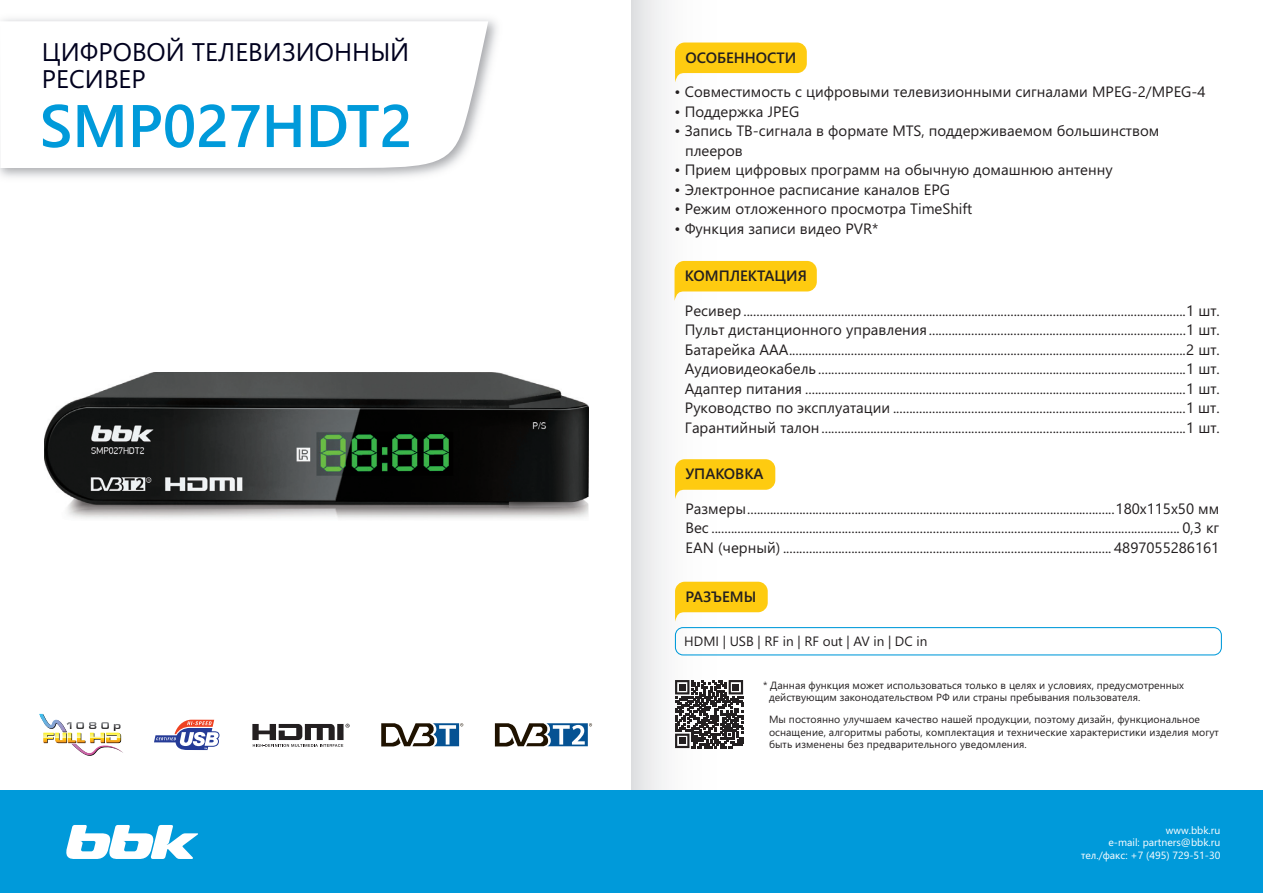
<style>
.page{position:relative;width:1263px;height:893px;background:#fff}
.page>*{position:absolute;margin:0;border:0;box-sizing:border-box;transform-origin:0 0}
.t1{font:600 60px "Segoe UI";color:#009ada}
.t2{font:25.5px/27px "Segoe UI";color:#00011e}
.t3{font:15px/19.5px "Segoe UI";color:#231f20;text-align:justify}
.t4{font:600 15px "Segoe UI";color:#231f20}
.t5{font:13.5px "Segoe UI";color:#231f20}
.t6{font:10.5px/12.6px "Segoe UI";letter-spacing:.005em;color:#231f20}
.t7{font:10.5px/12.6px "Segoe UI";color:#fff;text-align:right}
</style>
<div class="page">
<img style="left:44px;top:372px;width:544px;height:147px">
<svg style="left:0;top:21px;width:488px;height:147px"></svg>
<div style="left:631px;top:0;width:148px;height:791px;background:linear-gradient(to right,#ededee,#fff)"></div>
<svg style="left:675px;top:459px;width:100px;height:40px"></svg>
<div style="left:0;top:791px;width:1263px;height:102px;background:#009ada"></div>
<svg style="left:66px;top:825px;width:132px;height:34px"></svg>
<svg style="left:675px;top:43px;width:132px;height:39px"></svg>
<svg style="left:674px;top:261px;width:143px;height:40px"></svg>
<svg style="left:39px;top:714px;width:84px;height:42px"></svg>
<svg style="left:154px;top:720px;width:65px;height:30px"></svg>
<svg style="left:252px;top:724px;width:98px;height:23px"></svg>
<svg style="left:381px;top:723px;width:82px;height:23px"></svg>
<svg style="left:495px;top:723px;width:97px;height:23px"></svg>
<svg style="left:675px;top:582px;width:93px;height:39px"></svg>
<svg style="left:675px;top:627px;width:547px;height:28px"></svg>
<svg style="left:675px;top:680px;width:68px;height:68px"></svg>
<h2 class="t2" style="left:42px;top:39px;width:369px">ЦИФРОВОЙ ТЕЛЕВИЗИОННЫЙ<br>РЕСИВЕР</h2>
<h1 class="t1" style="left:40px;top:91px;width:375px">SMP027HDT2</h1>
<p class="t4" style="left:685px;top:49px;width:112px">ОСОБЕННОСТИ</p>
<p class="t3" style="left:674px;top:82px;width:533px">• Совместимость с цифровыми телевизионными сигналами MPEG-2/MPEG-4</p>
<p class="t3" style="left:674px;top:102px;width:126px">• Поддержка JPEG</p>
<p class="t3" style="left:685px;top:121px;width:476px;text-indent:-10px">• Запись ТВ-сигнала в формате MTS, поддерживаемом большинством плееров</p>
<p class="t3" style="left:674px;top:160px;width:440px">• Прием цифровых программ на обычную домашнюю антенну</p>
<p class="t3" style="left:674px;top:180px;width:277px">• Электронное расписание каналов EPG</p>
<p class="t3" style="left:674px;top:199px;width:299px">• Режим отложенного просмотра TimeShift</p>
<p class="t3" style="left:674px;top:219px;width:205px">• Функция записи видео PVR*</p>
<p class="t4" style="left:685px;top:267px;width:123px">КОМПЛЕКТАЦИЯ</p>
<p class="t3" style="left:685px;top:301px;width:536px">Ресивер........................................................................................................................................1 шт.<br>Пульт дистанционного управления...............................................................................1 шт.<br>Батарейка ААА..........................................................................................................................2 шт.<br>Аудиовидеокабель .................................................................................................................1 шт.<br>Адаптер питания .....................................................................................................................1 шт.<br>Руководство по эксплуатации ..........................................................................................1 шт.<br>Гарантийный талон................................................................................................................1 шт.</p>
<p class="t4" style="left:685px;top:465px;width:80px">УПАКОВКА</p>
<p class="t3" style="left:685px;top:499px;width:535px">Размеры.................................................................................................................180x115x50 мм Вес ................................................................................................................................................ 0,3 кг EAN (черный) ..................................................................................................... 4897055286161</p>
<p class="t4" style="left:685px;top:588px;width:72px">РАЗЪЕМЫ</p>
<p class="t5" style="left:684px;top:633px;width:245px">HDMI | USB | RF in | RF out | AV in | DC in</p>
<p class="t6" style="left:769px;top:679px;width:417px;text-indent:-6px">* Данная функция может использоваться только в целях и условиях, предусмотренных действующим законодательством РФ или страны пребывания пользователя.</p>
<p class="t6" style="left:769px;top:713px;width:451px">Мы постоянно улучшаем качество нашей продукции, поэтому дизайн, функциональное оснащение, алгоритмы работы, комплектация и технические характеристики изделия могут быть изменены без предварительного уведомления.</p>
<p class="t7" style="left:1081px;top:824px;width:141px">www.bbk.ru<br>e-mail: partners@bbk.ru тел./факс: +7 (495) 729-51-30</p>
</div>
